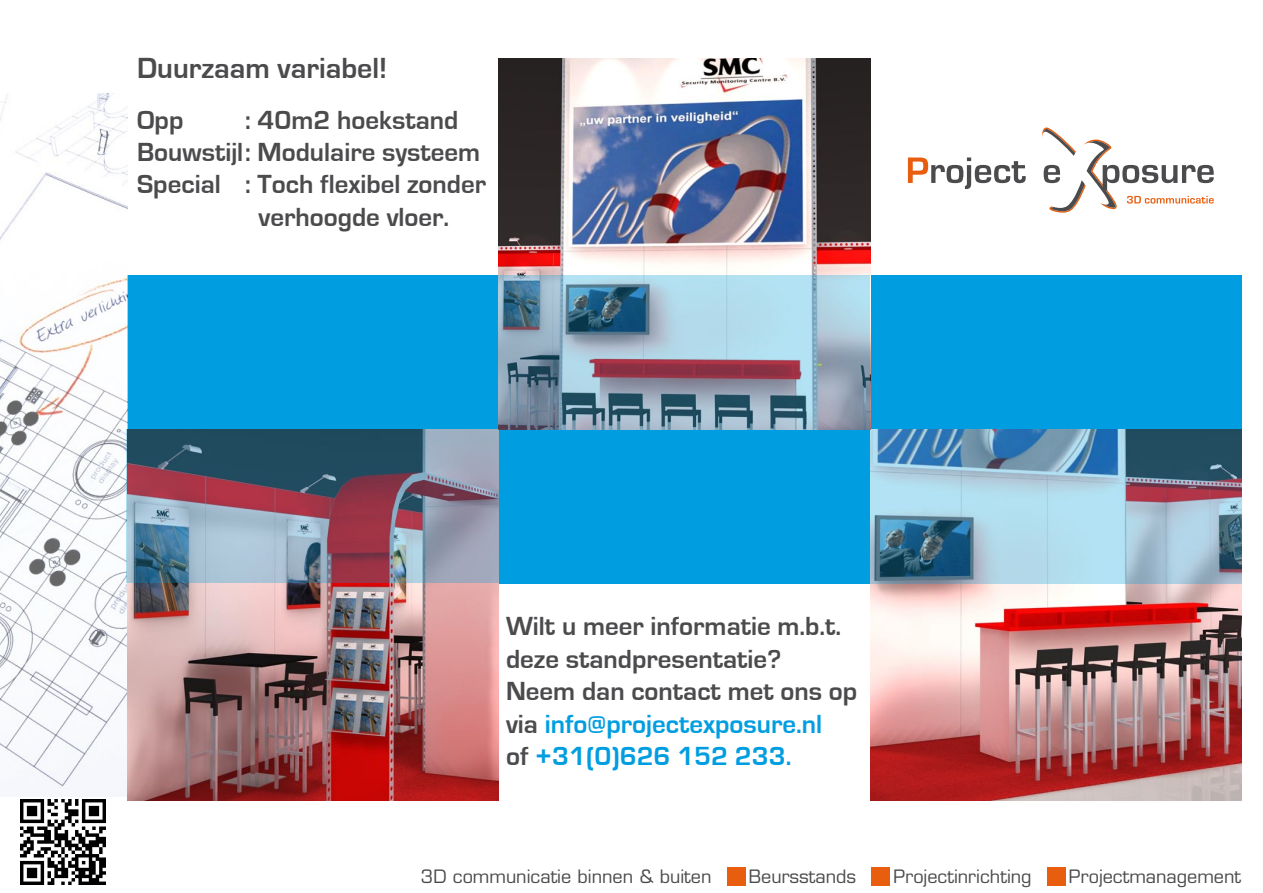
<style>
.page{position:relative;width:1263px;height:893px;background:#fff}
.page>*{position:absolute;margin:0;border:0;box-sizing:border-box;transform-origin:0 0}
.t1{font:700 30px "Eurostile";color:#4b4b4d}
.t2{font:700 27px/32.4px "Eurostile";color:#4b4b4d}
.t3{font:18px "Eurostile LT Std";color:#4b4b4d}
.s1{color:#009ee0}
</style>
<div class="page">
<div style="left:128px;top:275px;width:1114px;height:308px;background:#009ee0"></div>
<div style="left:727px;top:867px;width:18px;height:19px;background:#e95d0f"></div>
<div style="left:871px;top:867px;width:19px;height:19px;background:#e95d0f"></div>
<div style="left:1047px;top:867px;width:18px;height:19px;background:#e95d0f"></div>
<svg style="left:908px;top:157px;width:118px;height:32px"></svg>
<svg style="left:1042px;top:127px;width:172px;height:86px"></svg>
<img style="left:21px;top:799px;width:85px;height:85px">
<img style="left:0;top:94px;width:128px;height:703px">
<img style="left:870px;top:584px;width:372px;height:217px">
<img style="left:128px;top:583px;width:371px;height:218px">
<img style="left:499px;top:58px;width:371px;height:217px">
<svg style="left:127px;top:429px;width:372px;height:154px;background:#757488"></svg>
<svg style="left:870px;top:429px;width:372px;height:155px;background:#80a4bc"></svg>
<svg style="left:499px;top:275px;width:371px;height:154px;background:#8aa1b4"></svg>
<p class="t1" style="left:137px;top:52px;width:252px">Duurzaam variabel!</p>
<p class="t2" style="left:137px;top:104px;width:48px">Opp</p>
<p class="t2" style="left:245px;top:104px;width:215px">: 40m2 hoekstand</p>
<p class="t2" style="left:137px;top:136px;width:345px">Bouwstijl: Modulaire systeem</p>
<p class="t2" style="left:137px;top:169px;width:350px">Special : Toch flexibel zonder</p>
<p class="t2" style="left:259px;top:201px;width:192px">verhoogde vloer.</p>
<p class="t2" style="left:506px;top:611px;width:353px">Wilt u meer informatie m.b.t. deze standpresentatie?<br>Neem dan contact met ons op via <span class="s1">info@projectexposure.nl<br></span>of <span class="s1">+31(0)626 152 233.</span></p>
<p class="t3" style="left:421px;top:866px;width:292px">3D communicatie binnen &amp; buiten</p>
<p class="t3" style="left:749px;top:866px;width:109px">Beursstands</p>
<p class="t3" style="left:893px;top:866px;width:140px">Projectinrichting</p>
<p class="t3" style="left:1069px;top:866px;width:174px">Projectmanagement</p>
</div>
